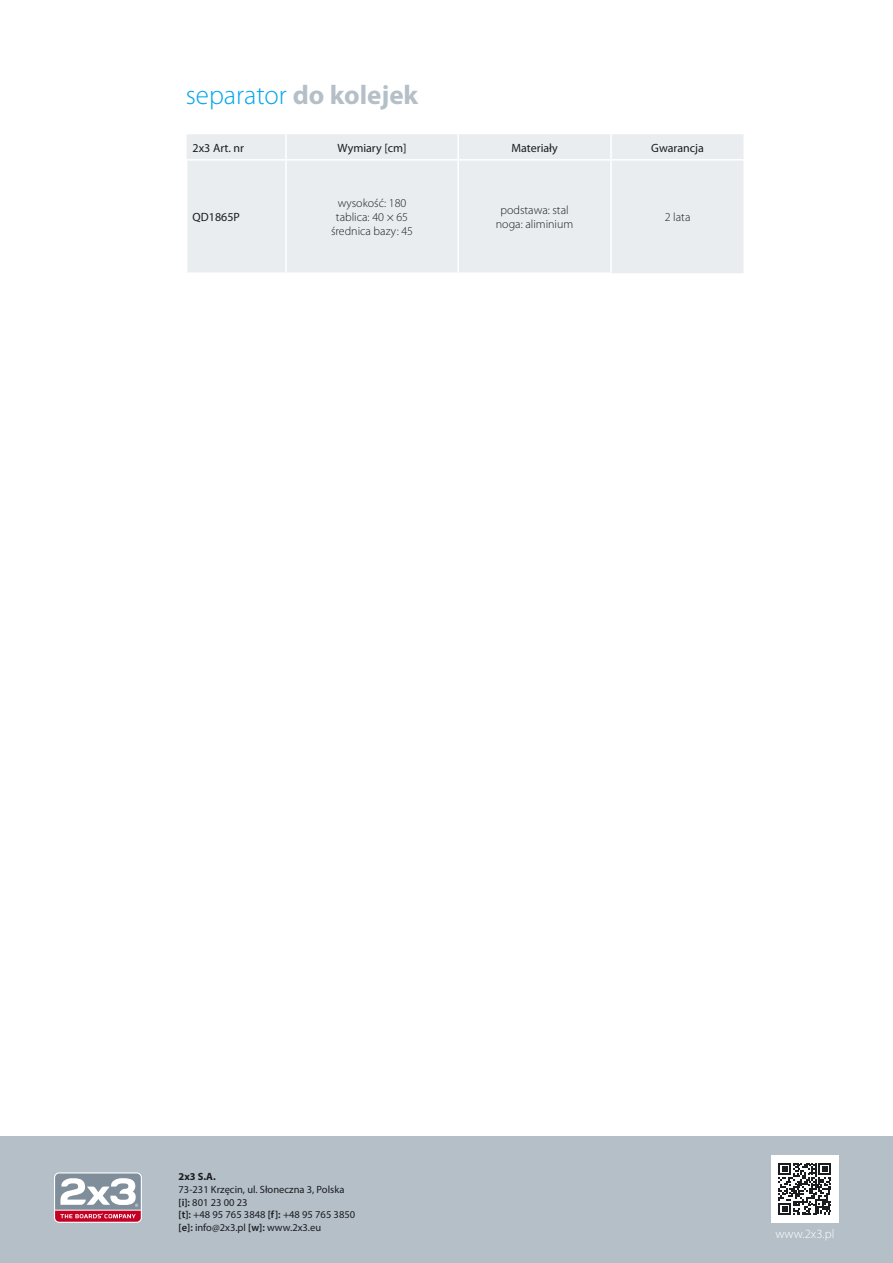
<style>
.page{position:relative;width:893px;height:1263px;background:#fff}
.page>*{position:absolute;margin:0;border:0;box-sizing:border-box;transform-origin:0 0}
.t1{font:300 27px "Myriad Pro";color:#00a6eb}
.t2{font:300 12.6px "Myriad Pro";color:#fff}
.t3{font:300 12px/14.4px "Myriad Pro";color:#1b1c20;text-align:center}
.t4{font:12px "Myriad Pro";color:#1b1c20}
.t5{font:10.5px/12.6px "Myriad Pro";color:#1b1c20}
.t6{font:700 10.5px "Myriad Pro";color:#1b1c20}
.s1{font-weight:700;color:#b5bfc7}
.s2{font-weight:600}
</style>
<div class="page">
<div style="left:0;top:1136px;width:893px;height:127px;background:#b5bfc7"></div>
<div style="left:771px;top:1155px;width:67px;height:67px;background:#fff"></div>
<svg style="left:778px;top:1163px;width:53px;height:52px"></svg>
<svg style="left:54px;top:1172px;width:88px;height:51px"></svg>
<svg style="left:55px;top:1173px;width:86px;height:49px;background:#b597a4"></svg>
<div style="left:187px;top:134px;width:556px;height:139px;background:#e9edef"></div>
<hr style="left:285px;top:134px;width:2px;height:25px;background:#fff">
<hr style="left:457px;top:134px;width:2px;height:25px;background:#fff">
<hr style="left:610px;top:134px;width:2px;height:26px;background:#fff">
<hr style="left:612px;top:159px;width:133px;height:2px;background:#fff">
<hr style="left:610px;top:160px;width:2px;height:112px;background:#fff">
<hr style="left:458px;top:159px;width:152px;height:2px;background:#fff">
<hr style="left:458px;top:272px;width:154px;height:2px;background:#fff">
<hr style="left:186px;top:159px;width:100px;height:2px;background:#fff">
<hr style="left:286px;top:159px;width:172px;height:2px;background:#fff">
<hr style="left:285px;top:161px;width:2px;height:111px;background:#fff">
<hr style="left:457px;top:161px;width:2px;height:111px;background:#fff">
<hr style="left:186px;top:272px;width:100px;height:2px;background:#fff">
<hr style="left:286px;top:272px;width:172px;height:2px;background:#fff">
<h1 class="t1" style="left:186px;top:79px;width:234px">separator <span class="s1">do kolejek</span></h1>
<p class="t4" style="left:193px;top:140px;width:53px">2x3 Art. nr</p>
<p class="t4" style="left:338px;top:140px;width:70px">Wymiary [cm]</p>
<p class="t4" style="left:511px;top:140px;width:48px">Materiały</p>
<p class="t4" style="left:651px;top:140px;width:54px">Gwarancja</p>
<p class="t4" style="left:193px;top:210px;width:49px">QD1865P</p>
<p class="t3" style="left:331px;top:195px;width:84px">wysokość: 180 tablica: 40 × 65 średnica bazy: 45</p>
<p class="t3" style="left:496px;top:202px;width:79px">podstawa: stal noga: aliminium</p>
<p class="t3" style="left:665px;top:210px;width:27px">2 lata</p>
<p class="t6" style="left:179px;top:1170px;width:39px">2x3 S.A.</p>
<p class="t5" style="left:179px;top:1183px;width:178px">73-231 Krzęcin, ul. Słoneczna 3, Polska <span class="s2">[i]:</span> 801 23 00 23<br><span class="s2">[t]:</span> +48 95 765 3848 <span class="s2">[f]:</span> +48 95 765 3850 <span class="s2">[e]:</span> info@2x3.pl <span class="s2">[w]:</span> www.2x3.eu</p>
<p class="t2" style="left:775px;top:1226px;width:60px">www.2x3.pl</p>
</div>
